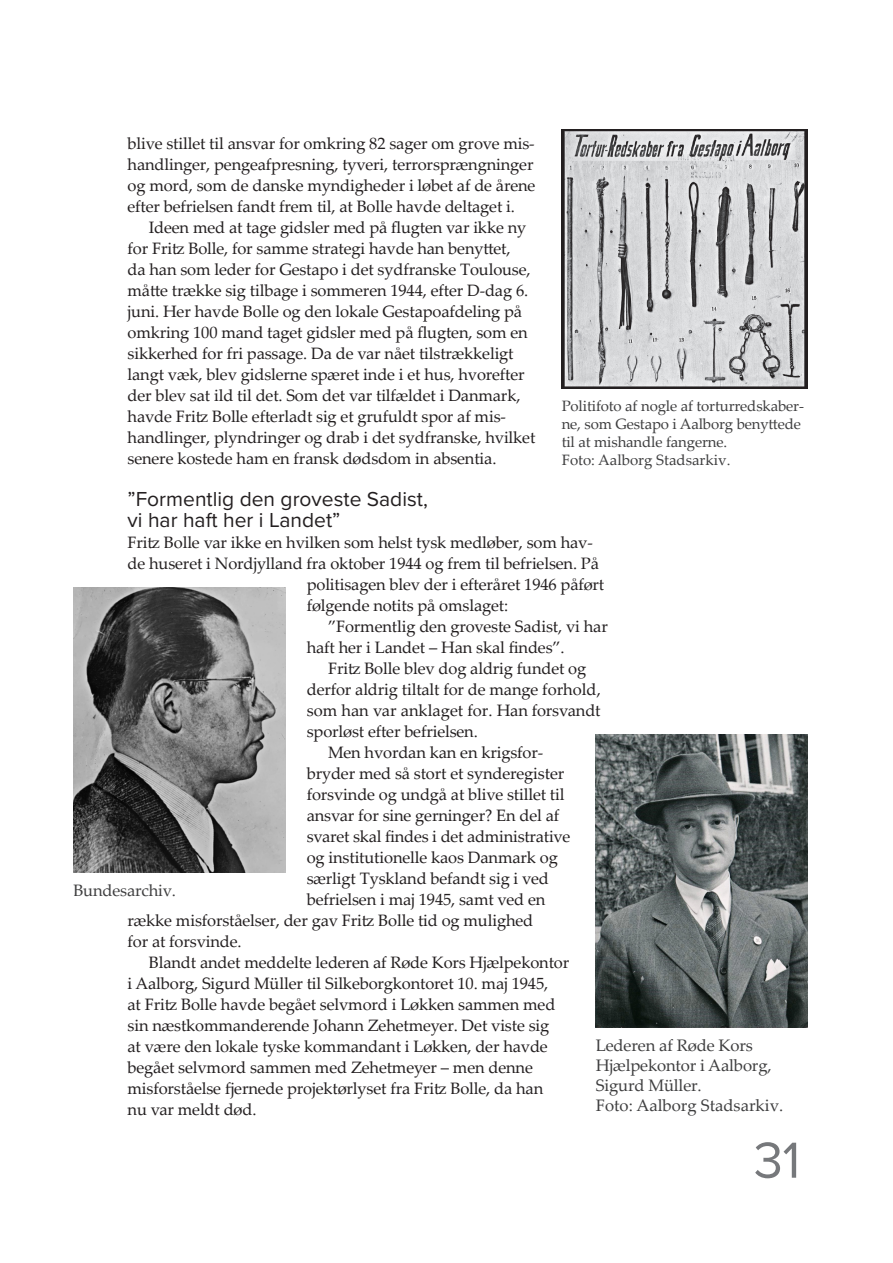
<style>
.page{position:relative;width:893px;height:1263px;background:#fff}
.page>*{position:absolute;margin:0;border:0;box-sizing:border-box;transform-origin:0 0}
.t1{font:52.5px "Proxima Nova";color:#76787b}
.Rubrik{font:21px/21px "Proxima Nova";color:#231f20}
.Billedtekst{font:16.65px/20px "Palatino Linotype";letter-spacing:-.01em;color:#3e3e3f}
.Normal_0{font:16.5px/21px "Palatino Linotype";letter-spacing:-.01em;color:#231f20}
.Billedtekst-2{font:16.5px "Palatino Linotype";letter-spacing:-.01em;color:#3e3e3f}
.Billedtekst-3{font:15px/18px "Palatino Linotype";letter-spacing:-.01em;color:#3e3e3f}
</style>
<div class="page">
<img style="left:562px;top:130px;width:246px;height:259px">
<img style="left:73px;top:587px;width:212px;height:285px">
<img style="left:596px;top:734px;width:212px;height:293px">
<p class="Normal_0" style="left:128px;top:132px;width:409px">blive stillet til ansvar for omkring 82 sager om grove mis&shy;handlinger, pengeafpresning, tyveri, terrorsprængninger og mord, som de danske myndigheder i løbet af de årene efter befrielsen fandt frem til, at Bolle havde deltaget i.</p>
<p class="Normal_0" style="left:128px;top:216px;width:409px;text-indent:21px">Ideen med at tage gidsler med på flugten var ikke ny for Fritz Bolle, for samme strategi havde han benyttet,<br>da han som leder for Gestapo i det sydfranske Toulouse, måtte trække sig tilbage i sommeren 1944, efter D-dag 6. juni. Her havde Bolle og den lokale Gestapoafdeling på omkring 100 mand taget gidsler med på flugten, som en sikkerhed for fri passage. Da de var nået tilstrækkeligt langt væk, blev gidslerne spæret inde i et hus, hvorefter der blev sat ild til det. Som det var tilfældet i Danmark, havde Fritz Bolle efterladt sig et grufuldt spor af mis&shy;handlinger, plyndringer og drab i det sydfranske, hvilket senere kostede ham en fransk dødsdom in absentia.</p>
<p class="Rubrik" style="left:128px;top:487px;width:302px">”Formentlig den groveste Sadist, vi har haft her i Landet”</p>
<p class="Normal_0" style="left:128px;top:531px;width:467px">Fritz Bolle var ikke en hvilken som helst tysk medløber, som hav-</p>
<p class="Normal_0" style="left:128px;top:552px;width:473px">de huseret i Nordjylland fra oktober 1944 og frem til befrielsen. På</p>
<p class="Normal_0" style="left:307px;top:573px;width:299px">politisagen blev der i efteråret 1946 påført</p>
<p class="Normal_0" style="left:307px;top:594px;width:203px">følgende notits på omslaget:</p>
<p class="Normal_0" style="left:307px;top:615px;width:303px;text-indent:21px">”Formentlig den groveste Sadist, vi har haft her i Landet – Han skal findes”.</p>
<p class="Normal_0" style="left:307px;top:657px;width:296px;text-indent:21px">Fritz Bolle blev dog aldrig fundet og derfor aldrig tiltalt for de mange forhold, som han var anklaget for. Han forsvandt sporløst efter befrielsen.</p>
<p class="Normal_0" style="left:328px;top:741px;width:217px">Men hvordan kan en krigsfor-</p>
<p class="Normal_0" style="left:307px;top:762px;width:259px">bryder med så stort et synderegister</p>
<p class="Normal_0" style="left:307px;top:783px;width:259px">forsvinde og undgå at blive stillet til</p>
<p class="Normal_0" style="left:307px;top:804px;width:254px">ansvar for sine gerninger? En del af</p>
<p class="Normal_0" style="left:307px;top:825px;width:265px">svaret skal findes i det administrative</p>
<p class="Normal_0" style="left:307px;top:846px;width:253px">og institutionelle kaos Danmark og</p>
<p class="Normal_0" style="left:307px;top:867px;width:244px">særligt Tyskland befandt sig i ved</p>
<p class="Normal_0" style="left:307px;top:888px;width:240px">befrielsen i maj 1945, samt ved en</p>
<p class="Normal_0" style="left:128px;top:909px;width:407px">række misforståelser, der gav Fritz Bolle tid og mulighed</p>
<p class="Normal_0" style="left:128px;top:930px;width:116px">for at forsvinde.</p>
<p class="Normal_0" style="left:128px;top:951px;width:443px;text-indent:21px">Blandt andet meddelte lederen af Røde Kors Hjælpekontor i Aalborg, Sigurd Müller til Silkeborgkontoret 10. maj 1945,<br>at Fritz Bolle havde begået selvmord i Løkken sammen med sin næstkommanderende Johann Zehetmeyer. Det viste sig<br>at være den lokale tyske kommandant i Løkken, der havde begået selvmord sammen med Zehetmeyer – men denne misforståelse fjernede projektørlyset fra Fritz Bolle, da han<br>nu var meldt død.</p>
<p class="Billedtekst-3" style="left:562px;top:396px;width:244px">Politifoto af nogle af torturredskaber&shy;ne, som Gestapo i Aalborg benyttede til at mishandle fangerne.</p>
<p class="Billedtekst-3" style="left:562px;top:450px;width:170px">Foto: Aalborg Stadsarkiv.</p>
<p class="Billedtekst-2" style="left:73px;top:879px;width:104px">Bundesarchiv.</p>
<p class="Billedtekst" style="left:596px;top:1035px;width:177px">Lederen af Røde Kors<br>Hjælpekontor i Aalborg,<br>Sigurd Müller.</p>
<p class="Billedtekst" style="left:596px;top:1095px;width:189px">Foto: Aalborg Stadsarkiv.</p>
<h1 class="t1" style="left:754px;top:1121px;width:48px">31</h1>
</div>
